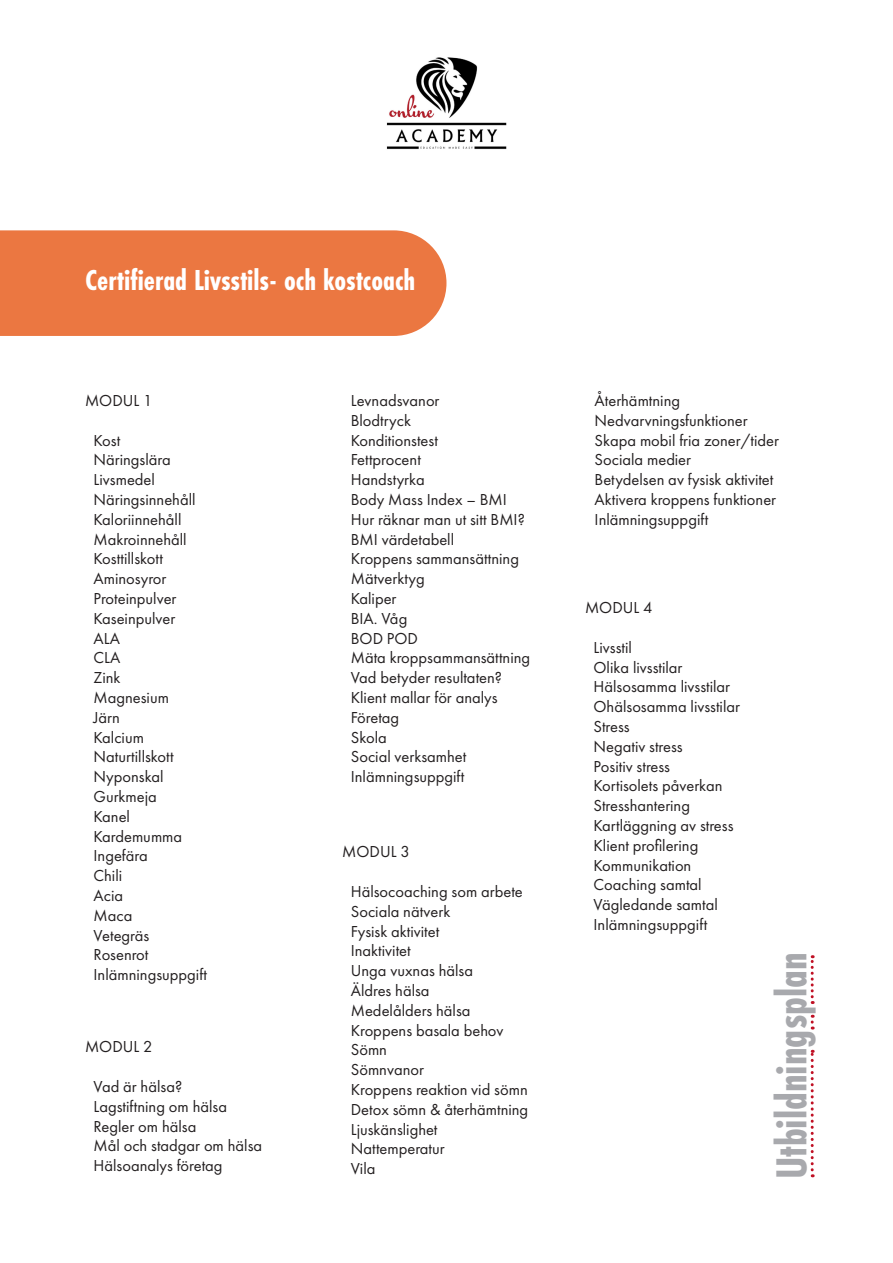
<style>
.page{position:relative;width:893px;height:1263px;background:#fff}
.page>*{position:absolute;margin:0;border:0;box-sizing:border-box;transform-origin:0 0}
.t1{font:700 45px "Futura PT Cond";color:#a8a9ad}
.t2{font:700 30px "Futura PT Cond";color:#fff}
.t3{font:16.5px "Futura PT";color:#231f20}
</style>
<div class="page">
<div style="left:0;top:230px;width:446px;height:106px;background:#eb7741"></div>
<img style="left:386px;top:57px;width:121px;height:93px">
<svg style="left:811px;top:1050px;width:3px;height:127px"></svg>
<svg style="left:811px;top:955px;width:3px;height:49px"></svg>
<svg style="left:811px;top:1015px;width:3px;height:14px"></svg>
<p class="t2" style="left:85px;top:262px;width:332px">Certifierad Livsstils- och kostcoach</p>
<p class="t3" style="left:85px;top:391px;width:69px">MODUL 1</p>
<p class="t3" style="left:94px;top:430px;width:28px">Kost</p>
<p class="t3" style="left:94px;top:450px;width:79px">Näringslära</p>
<p class="t3" style="left:94px;top:470px;width:63px">Livsmedel</p>
<p class="t3" style="left:94px;top:490px;width:104px">Näringsinnehåll</p>
<p class="t3" style="left:94px;top:509px;width:89px">Kaloriinnehåll</p>
<p class="t3" style="left:94px;top:529px;width:95px">Makroinnehåll</p>
<p class="t3" style="left:94px;top:549px;width:71px">Kosttillskott</p>
<p class="t3" style="left:94px;top:569px;width:74px">Aminosyror</p>
<p class="t3" style="left:94px;top:589px;width:84px">Proteinpulver</p>
<p class="t3" style="left:94px;top:608px;width:83px">Kaseinpulver</p>
<p class="t3" style="left:94px;top:628px;width:28px">ALA</p>
<p class="t3" style="left:94px;top:648px;width:28px">CLA</p>
<p class="t3" style="left:94px;top:668px;width:28px">Zink</p>
<p class="t3" style="left:94px;top:688px;width:77px">Magnesium</p>
<p class="t3" style="left:94px;top:707px;width:28px">Järn</p>
<p class="t3" style="left:94px;top:727px;width:52px">Kalcium</p>
<p class="t3" style="left:94px;top:747px;width:82px">Naturtillskott</p>
<p class="t3" style="left:94px;top:767px;width:72px">Nyponskal</p>
<p class="t3" style="left:94px;top:787px;width:65px">Gurkmeja</p>
<p class="t3" style="left:94px;top:806px;width:38px">Kanel</p>
<p class="t3" style="left:94px;top:826px;width:90px">Kardemumma</p>
<p class="t3" style="left:94px;top:846px;width:56px">Ingefära</p>
<p class="t3" style="left:94px;top:866px;width:30px">Chili</p>
<p class="t3" style="left:94px;top:886px;width:31px">Acia</p>
<p class="t3" style="left:94px;top:905px;width:40px">Maca</p>
<p class="t3" style="left:94px;top:925px;width:57px">Vetegräs</p>
<p class="t3" style="left:94px;top:945px;width:56px">Rosenrot</p>
<p class="t3" style="left:94px;top:965px;width:115px">Inlämningsuppgift</p>
<p class="t3" style="left:85px;top:1037px;width:69px">MODUL 2</p>
<p class="t3" style="left:94px;top:1077px;width:90px">Vad är hälsa?</p>
<p class="t3" style="left:94px;top:1096px;width:135px">Lagstiftning om hälsa</p>
<p class="t3" style="left:94px;top:1116px;width:104px">Regler om hälsa</p>
<p class="t3" style="left:94px;top:1136px;width:170px">Mål och stadgar om hälsa</p>
<p class="t3" style="left:94px;top:1156px;width:131px">Hälsoanalys företag</p>
<p class="t3" style="left:351px;top:391px;width:90px">Levnadsvanor</p>
<p class="t3" style="left:351px;top:410px;width:62px">Blodtryck</p>
<p class="t3" style="left:351px;top:430px;width:89px">Konditionstest</p>
<p class="t3" style="left:351px;top:450px;width:72px">Fettprocent</p>
<p class="t3" style="left:351px;top:470px;width:75px">Handstyrka</p>
<p class="t3" style="left:351px;top:490px;width:158px">Body Mass Index – BMI</p>
<p class="t3" style="left:351px;top:509px;width:176px">Hur räknar man ut sitt BMI?</p>
<p class="t3" style="left:351px;top:529px;width:105px">BMI värdetabell</p>
<p class="t3" style="left:351px;top:549px;width:170px">Kroppens sammansättning</p>
<p class="t3" style="left:351px;top:569px;width:75px">Mätverktyg</p>
<p class="t3" style="left:351px;top:589px;width:47px">Kaliper</p>
<p class="t3" style="left:351px;top:608px;width:58px">BIA. Våg</p>
<p class="t3" style="left:351px;top:628px;width:69px">BOD POD</p>
<p class="t3" style="left:351px;top:648px;width:181px">Mäta kroppsammansättning</p>
<p class="t3" style="left:351px;top:668px;width:153px">Vad betyder resultaten?</p>
<p class="t3" style="left:351px;top:688px;width:148px">Klient mallar för analys</p>
<p class="t3" style="left:351px;top:707px;width:50px">Företag</p>
<p class="t3" style="left:351px;top:727px;width:38px">Skola</p>
<p class="t3" style="left:351px;top:747px;width:117px">Social verksamhet</p>
<p class="t3" style="left:351px;top:767px;width:115px">Inlämningsuppgift</p>
<p class="t3" style="left:342px;top:842px;width:69px">MODUL 3</p>
<p class="t3" style="left:351px;top:882px;width:173px">Hälsocoaching som arbete</p>
<p class="t3" style="left:351px;top:901px;width:101px">Sociala nätverk</p>
<p class="t3" style="left:351px;top:921px;width:90px">Fysisk aktivitet</p>
<p class="t3" style="left:351px;top:941px;width:61px">Inaktivitet</p>
<p class="t3" style="left:351px;top:961px;width:124px">Unga vuxnas hälsa</p>
<p class="t3" style="left:351px;top:981px;width:80px">Äldres hälsa</p>
<p class="t3" style="left:351px;top:1000px;width:121px">Medelålders hälsa</p>
<p class="t3" style="left:351px;top:1020px;width:154px">Kroppens basala behov</p>
<p class="t3" style="left:351px;top:1040px;width:38px">Sömn</p>
<p class="t3" style="left:351px;top:1060px;width:75px">Sömnvanor</p>
<p class="t3" style="left:351px;top:1080px;width:178px">Kroppens reaktion vid sömn</p>
<p class="t3" style="left:351px;top:1099px;width:179px">Detox sömn &amp; återhämtning</p>
<p class="t3" style="left:351px;top:1119px;width:88px">Ljuskänslighet</p>
<p class="t3" style="left:351px;top:1139px;width:95px">Nattemperatur</p>
<p class="t3" style="left:351px;top:1159px;width:26px">Vila</p>
<p class="t3" style="left:595px;top:391px;width:87px">Återhämtning</p>
<p class="t3" style="left:595px;top:410px;width:155px">Nedvarvningsfunktioner</p>
<p class="t3" style="left:595px;top:430px;width:186px">Skapa mobil fria zoner/tider</p>
<p class="t3" style="left:595px;top:450px;width:98px">Sociala medier</p>
<p class="t3" style="left:595px;top:470px;width:180px">Betydelsen av fysisk aktivitet</p>
<p class="t3" style="left:595px;top:490px;width:183px">Aktivera kroppens funktioner</p>
<p class="t3" style="left:595px;top:509px;width:115px">Inlämningsuppgift</p>
<p class="t3" style="left:585px;top:598px;width:69px">MODUL 4</p>
<p class="t3" style="left:594px;top:638px;width:40px">Livsstil</p>
<p class="t3" style="left:594px;top:657px;width:90px">Olika livsstilar</p>
<p class="t3" style="left:594px;top:677px;width:138px">Hälsosamma livsstilar</p>
<p class="t3" style="left:594px;top:697px;width:148px">Ohälsosamma livsstilar</p>
<p class="t3" style="left:594px;top:717px;width:38px">Stress</p>
<p class="t3" style="left:594px;top:737px;width:91px">Negativ stress</p>
<p class="t3" style="left:594px;top:756px;width:78px">Positiv stress</p>
<p class="t3" style="left:594px;top:776px;width:131px">Kortisolets påverkan</p>
<p class="t3" style="left:594px;top:796px;width:98px">Stresshantering</p>
<p class="t3" style="left:594px;top:816px;width:141px">Kartläggning av stress</p>
<p class="t3" style="left:594px;top:836px;width:106px">Klient profilering</p>
<p class="t3" style="left:594px;top:855px;width:99px">Kommunikation</p>
<p class="t3" style="left:594px;top:875px;width:110px">Coaching samtal</p>
<p class="t3" style="left:594px;top:895px;width:126px">Vägledande samtal</p>
<p class="t3" style="left:594px;top:915px;width:115px">Inlämningsuppgift</p>
<p class="t1" style="left:765px;top:1179px;width:228px;rotate:-90deg">Utbildningsplan</p>
</div>
